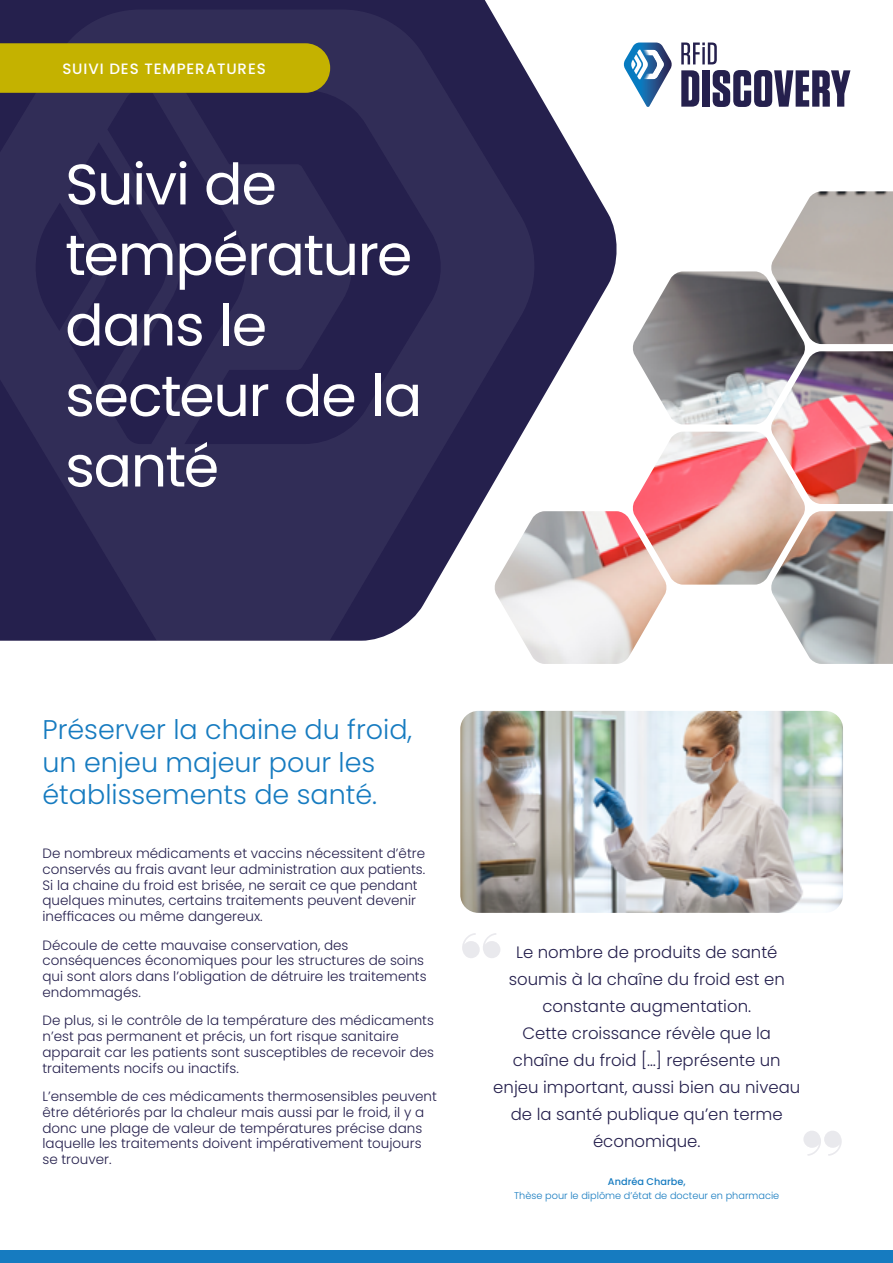
<style>
.page{position:relative;width:893px;height:1263px;background:#fff}
.page>*{position:absolute;margin:0;border:0;box-sizing:border-box;transform-origin:0 0}
.t1{font:57px/70.5px "Poppins";letter-spacing:-.025em;color:#fff}
.t2{font:300 27px/32.4px "Poppins";color:#167bc0}
.t3{font:300 16.5px/27px "Poppins";color:#25204d;text-align:center}
.t4{font:500 15px "Poppins";letter-spacing:.06em;color:#fff}
.t5{font:300 13.5px/15.8px "Poppins";color:#25204d}
.t6{font:300 9.75px "Poppins";color:#167bc0}
.t7{font:500 9.75px "Poppins";color:#167bc0}
</style>
<div class="page">
<svg style="left:0;top:0;width:595px;height:191px"></svg>
<svg style="left:0;top:10px;width:536px;height:631px;background:#322d57"></svg>
<svg style="left:681px;top:43px;width:36px;height:21px"></svg>
<svg style="left:681px;top:70px;width:18px;height:37px"></svg>
<div style="left:702px;top:70px;width:8px;height:37px;background:#25204d"></div>
<svg style="left:713px;top:70px;width:137px;height:37px"></svg>
<svg style="left:623px;top:43px;width:49px;height:64px"></svg>
<img style="left:494px;top:191px;width:399px;height:473px">
<div style="left:0;top:43px;width:330px;height:50px;background:#c4b200"></div>
<div style="left:0;top:1250px;width:893px;height:13px;background:#167bc0"></div>
<svg style="left:462px;top:933px;width:38px;height:25px"></svg>
<svg style="left:803px;top:1131px;width:39px;height:25px"></svg>
<img style="left:460px;top:711px;width:383px;height:202px">
<p class="t4" style="left:62px;top:60px;width:205px">SUIVI DES TEMPERATURES</p>
<h1 class="t1" style="left:65px;top:150px;width:359px">Suivi de température dans le secteur de la santé</h1>
<h2 class="t2" style="left:43px;top:714px;width:371px">Préserver la chaine du froid, un enjeu majeur pour les établissements de santé.</h2>
<p class="t5" style="left:43px;top:845px;width:384px">De nombreux médicaments et vaccins nécessitent d’être conservés au frais avant leur administration aux patients.<br>Si la chaine du froid est brisée, ne serait ce que pendant quelques minutes, certains traitements peuvent devenir inefficaces ou même dangereux.</p>
<p class="t5" style="left:43px;top:937px;width:386px">Découle de cette mauvaise conservation, des conséquences économiques pour les structures de soins qui sont alors dans l’obligation de détruire les traitements endommagés.</p>
<p class="t5" style="left:43px;top:1013px;width:393px">De plus, si le contrôle de la température des médicaments n’est pas permanent et précis, un fort risque sanitaire apparait car les patients sont susceptibles de recevoir des traitements nocifs ou inactifs.</p>
<p class="t5" style="left:43px;top:1089px;width:396px">L’ensemble de ces médicaments thermosensibles peuvent être détériorés par la chaleur mais aussi par le froid, il y a donc une plage de valeur de températures précise dans laquelle les traitements doivent impérativement toujours se trouver.</p>
<p class="t3" style="left:493px;top:939px;width:308px">Le nombre de produits de santé soumis à la chaîne du froid est en constante augmentation.<br>Cette croissance révèle que la chaîne du froid […] représente un enjeu important, aussi bien au niveau de la santé publique qu’en terme économique.</p>
<p class="t7" style="left:608px;top:1176px;width:79px">Andréa Charbe,</p>
<p class="t6" style="left:514px;top:1190px;width:267px">Thèse pour le diplôme d’état de docteur en pharmacie</p>
</div>
